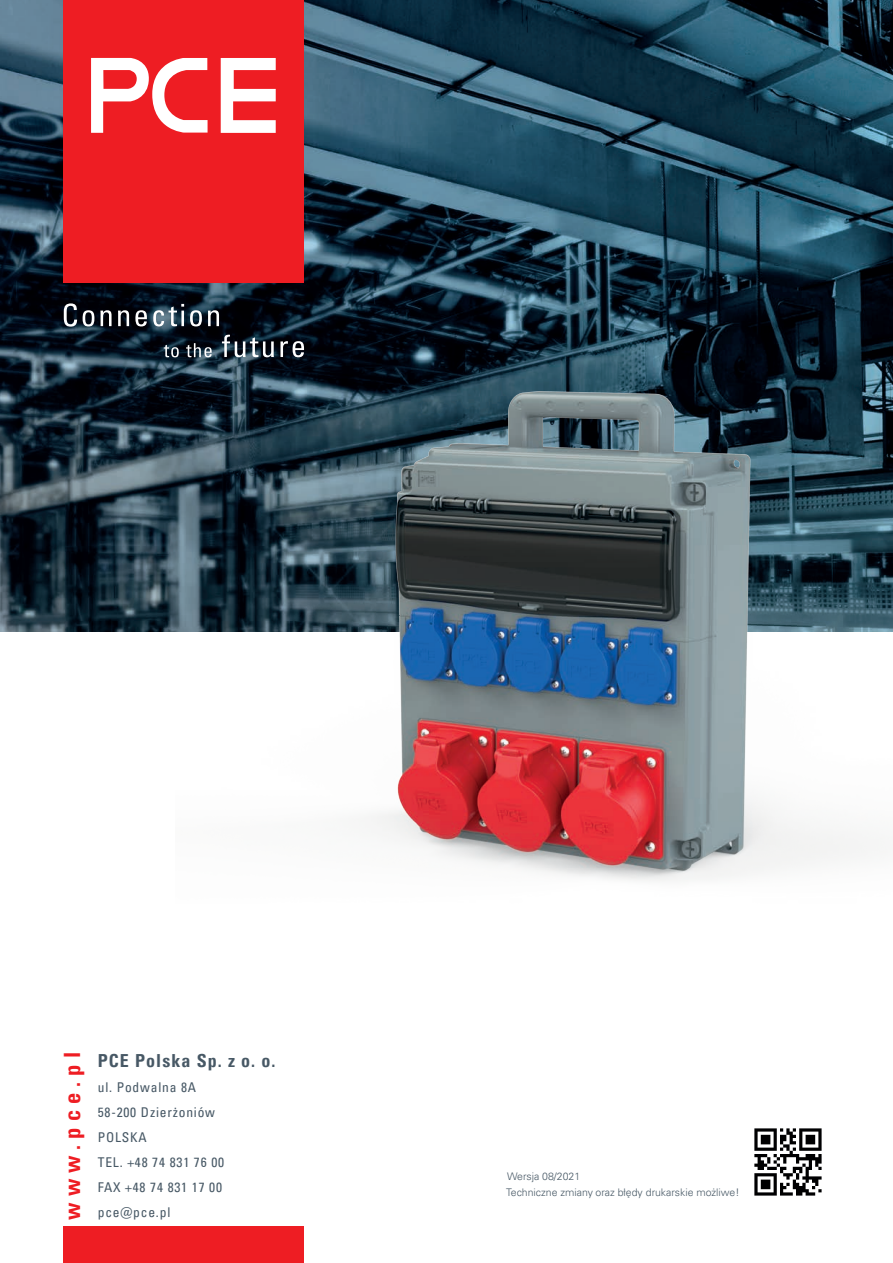
<style>
.page{position:relative;width:893px;height:1263px;background:#fff}
.page>*{position:absolute;margin:0;border:0;box-sizing:border-box;transform-origin:0 0}
.t1{font:700 condensed 22.5px "Univers LT Pro";letter-spacing:.27em;color:#ee1d23}
.t2{font:700 condensed 18px "Univers LT Pro";letter-spacing:.06em;color:#475865}
.t3{font:condensed 13.5px "Univers LT Pro";letter-spacing:.06em;color:#475865}
.t4{font:300 10.5px "Univers LT Pro 45";color:#475865}
</style>
<div class="page">
<img style="left:0;top:0;width:893px;height:631px">
<div style="left:64px;top:0;width:240px;height:283px;background:#ee1d23"></div>
<svg style="left:64px;top:303px;width:155px;height:24px"></svg>
<svg style="left:222px;top:335px;width:82px;height:22px"></svg>
<svg style="left:164px;top:343px;width:48px;height:14px"></svg>
<svg style="left:91px;top:58px;width:185px;height:75px"></svg>
<div style="left:64px;top:1227px;width:240px;height:36px;background:#ee1d23"></div>
<img style="left:175px;top:360px;width:718px;height:521px">
<img style="left:754px;top:1128px;width:68px;height:68px">
<p class="t1" style="left:58px;top:1220px;width:169px;rotate:-90deg">www.pce.pl</p>
<p class="t2" style="left:98px;top:1050px;width:179px">PCE Polska Sp. z o. o.</p>
<p class="t3" style="left:98px;top:1079px;width:100px">ul. Podwalna 8A</p>
<p class="t3" style="left:98px;top:1104px;width:119px">58-200 Dzierżoniów</p>
<p class="t3" style="left:98px;top:1129px;width:51px">POLSKA</p>
<p class="t3" style="left:98px;top:1153px;width:128px">TEL. +48 74 831 76 00</p>
<p class="t3" style="left:98px;top:1178px;width:126px">FAX +48 74 831 17 00</p>
<p class="t3" style="left:98px;top:1203px;width:74px">pce@pce.pl</p>
<p class="t4" style="left:507px;top:1169px;width:75px">Wersja 08/2021</p>
<p class="t4" style="left:506px;top:1185px;width:235px">Techniczne zmiany oraz błędy drukarskie możliwe!</p>
</div>
